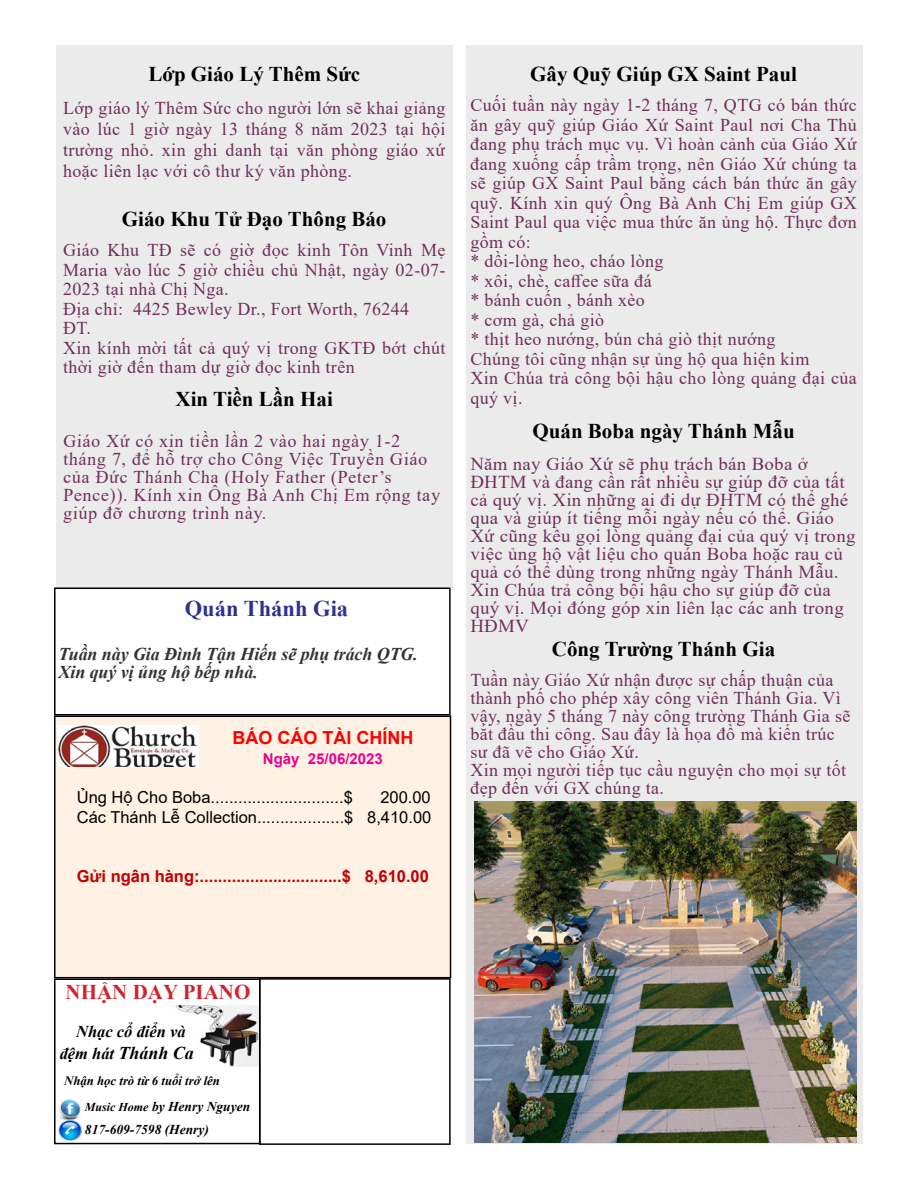
<style>
.page{position:relative;width:918px;height:1188px;background:#fff}
.page>*{position:absolute;margin:0;border:0;box-sizing:border-box;transform-origin:0 0}
.t1{font:700 22.5px "Times New Roman";color:#2f3191}
.t2{font:700 21px "Times New Roman";color:#000}
.t3{font:700 21px "Times New Roman";color:#d2232a}
.t4{font:18.15px/18px "Times New Roman";letter-spacing:.02em;color:#6e2f58}
.t5{font:18px/19.5px "Times New Roman";letter-spacing:.02em;color:#6e2f58}
.t6{font:italic 700 18px/18px "Times New Roman";letter-spacing:-.005em;color:#333}
.t7{font:700 18px "Arial";color:#f00}
.t8{font:16.5px/19.8px "Arial";color:#000;text-align:right}
.t9{font:700 16.5px "Arial";color:#c00000}
.t10{font:italic 700 16.5px/22.2px "Times New Roman";color:#000;text-align:center}
.t11{font:700 15px "Arial";color:#ec008c}
.t12{font:italic 700 13.5px/22.2px "Times New Roman";color:#000}
.t13{font:italic 700 12.75px "Times New Roman";color:#000}
.s1{font-size:18px}
.s2{font-size:12px}
</style>
<div class="page">
<div style="left:55px;top:716px;width:396px;height:262px;background:#fff1e4"></div>
<div style="left:54px;top:716px;width:397px;height:262px;border:2px solid #000"></div>
<img style="left:57px;top:725px;width:142px;height:41px">
<div style="left:57px;top:45px;width:396px;height:543px;background:#ecebec"></div>
<img style="left:175px;top:1005px;width:83px;height:61px">
<div style="left:54px;top:978px;width:207px;height:166px;border:2px solid #000"></div>
<div style="left:466px;top:45px;width:397px;height:1099px;background:#ecebec"></div>
<img style="left:59px;top:1099px;width:23px;height:41px">
<div style="left:259px;top:978px;width:192px;height:167px;border:2px solid #000"></div>
<div style="left:54px;top:588px;width:397px;height:128px;border:2px solid #000"></div>
<img style="left:475px;top:802px;width:382px;height:340px">
<p class="t2" style="left:148px;top:59px;width:213px">Lớp Giáo Lý Thêm Sức</p>
<p class="t5" style="left:63px;top:97px;width:384px;line-height:21px;text-align:justify">Lớp giáo lý Thêm Sức cho người lớn sẽ khai giảng vào lúc 1 giờ ngày 13 tháng 8 năm 2023 tại hội trường nhỏ. xin ghi danh tại văn phòng giáo xứ hoặc liên lạc với cô thư ký văn phòng.</p>
<p class="t2" style="left:122px;top:204px;width:266px">Giáo Khu Tử Đạo Thông Báo</p>
<p class="t5" style="left:63px;top:240px;width:384px">Giáo Khu TĐ sẽ có giờ đọc kinh Tôn Vinh Mẹ<br>Maria vào lúc 5 giờ chiều chủ Nhật, ngày 02-07-<br>2023 tại nhà Chị Nga.<br>Địa chỉ: 4425 Bewley Dr., Fort Worth, 76244<br>ĐT.<br>Xin kính mời tất cả quý vị trong GKTĐ bớt chút thời giờ đến tham dự giờ đọc kinh trên</p>
<p class="t2" style="left:176px;top:384px;width:159px">Xin Tiền Lần Hai</p>
<p class="t5" style="left:63px;top:431px;width:378px;line-height:18px">Giáo Xứ có xin tiền lần 2 vào hai ngày 1-2 tháng 7, để hỗ trợ cho Công Việc Truyền Giáo của Đức Thánh Cha (Holy Father (Peter’s Pence)). Kính xin Ông Bà Anh Chị Em rộng tay giúp đỡ chương trình này.</p>
<p class="t1" style="left:185px;top:593px;width:165px">Quán Thánh Gia</p>
<p class="t6" style="left:59px;top:644px;width:361px">Tuần này Gia Đình Tận Hiến sẽ phụ trách QTG.<br>Xin quý vị ủ ng hộ bếp nhà.</p>
<p class="t7" style="left:232px;top:725px;width:182px">BÁO CÁO TÀI CHÍNH</p>
<p class="t11" style="left:263px;top:748px;width:122px">Ngày 25/06/2023</p>
<p class="t8" style="left:77px;top:787px;width:278px">Ủng Hộ Cho Boba.............................$</p>
<p class="t8" style="left:77px;top:787px;width:356px">200.00<br>Các Thánh Lễ Collection...................$ 8,410.00</p>
<p class="t9" style="left:77px;top:865px;width:354px">Gửi ngân hàng:...............................$ 8,610.00</p>
<p class="t2" style="left:530px;top:59px;width:268px">Gây Quỹ Giúp GX Saint Paul</p>
<p class="t5" style="left:470px;top:95px;width:388px">Cuối tuần này ngày 1-2 tháng 7, QTG có bán thức ăn gây quỹ giúp Giáo Xứ Saint Paul nơi Cha Thủ đang phụ trách mục vụ . Vì hoàn cảnh của Giáo Xứ đang xuống cấp trầm trọng, nên Giáo Xứ chúng ta sẽ giúp GX Saint Paul bằng cách bán thức ăn gây quỹ . Kính xin quý Ông Bà Anh Chị Em giúp GX Saint Paul qua việc mua thức ăn ủng hộ . Thực đơn gồm có:<br>* dồi-lòng heo, cháo lòng<br>* xôi, chè, caffee sữa đá<br>* bánh cuốn , bánh xèo<br>* cơm gà, chả giò<br>* thịt heo nướng, bún chả giò thịt nướng<br>Chúng tôi cũng nhận sự ủng hộ qua hiện kim<br>Xin Chúa trả công bội hậu cho lòng quảng đại của quý vị .</p>
<p class="t2" style="left:532px;top:416px;width:264px">Quán Boba ngày Thánh Mẫu</p>
<p class="t4" style="left:470px;top:454px;width:387px">Năm nay Giáo Xứ sẽ phụ trách bán Boba ở ĐHTM và đang cần rất nhiều sự giúp đỡ của tất cả quý vị . Xin những ai đi dự ĐHTM có thể ghé qua và giúp ít tiếng mỗi ngày nếu có thể . Giáo Xứ cũng kêu gọ i lòng quảng đại của quý vị trong việc ủng hộ vật liệu cho quán Boba hoặc rau củ quả có thể dùng trong những ngày Thánh Mẫu.<br>Xin Chúa trả công bội hậu cho sự giúp đỡ của quý vị . Mọi đóng góp xin liên lạc các anh trong HĐMV</p>
<p class="t2" style="left:552px;top:633px;width:225px">Công Trường Thánh Gia</p>
<p class="t5" style="left:470px;top:670px;width:377px;line-height:18px">Tuần này Giáo Xứ nhận được sự chấp thuận của thành phố cho phép xây công viên Thánh Gia. Vì vậy, ngày 5 tháng 7 này công trường Thánh Gia sẽ bắt đầu thi công. Sau đây là họ a đồ̀ mà kiến trúc sư đã vẽ cho Giáo Xứ.<br>Xin mọi người tiếp tục cầu nguyện cho mọi sự tốt đẹp đến với GX chúng ta.</p>
<p class="t3" style="left:66px;top:976px;width:186px">NHẬN DẠY PIANO</p>
<p class="t10" style="left:60px;top:1020px;width:136px">Nhạc cổ điển và đệm hát <span class="s1">Thánh Ca</span></p>
<p class="t13" style="left:64px;top:1072px;width:157px">Nhận học trò từ 6 tuổi trở lên</p>
<p class="t12" style="left:85px;top:1095px;width:167px"><span class="s2">Music Home</span> by Henry Nguyen<br>817-609-7598 (Henry)</p>
</div>
